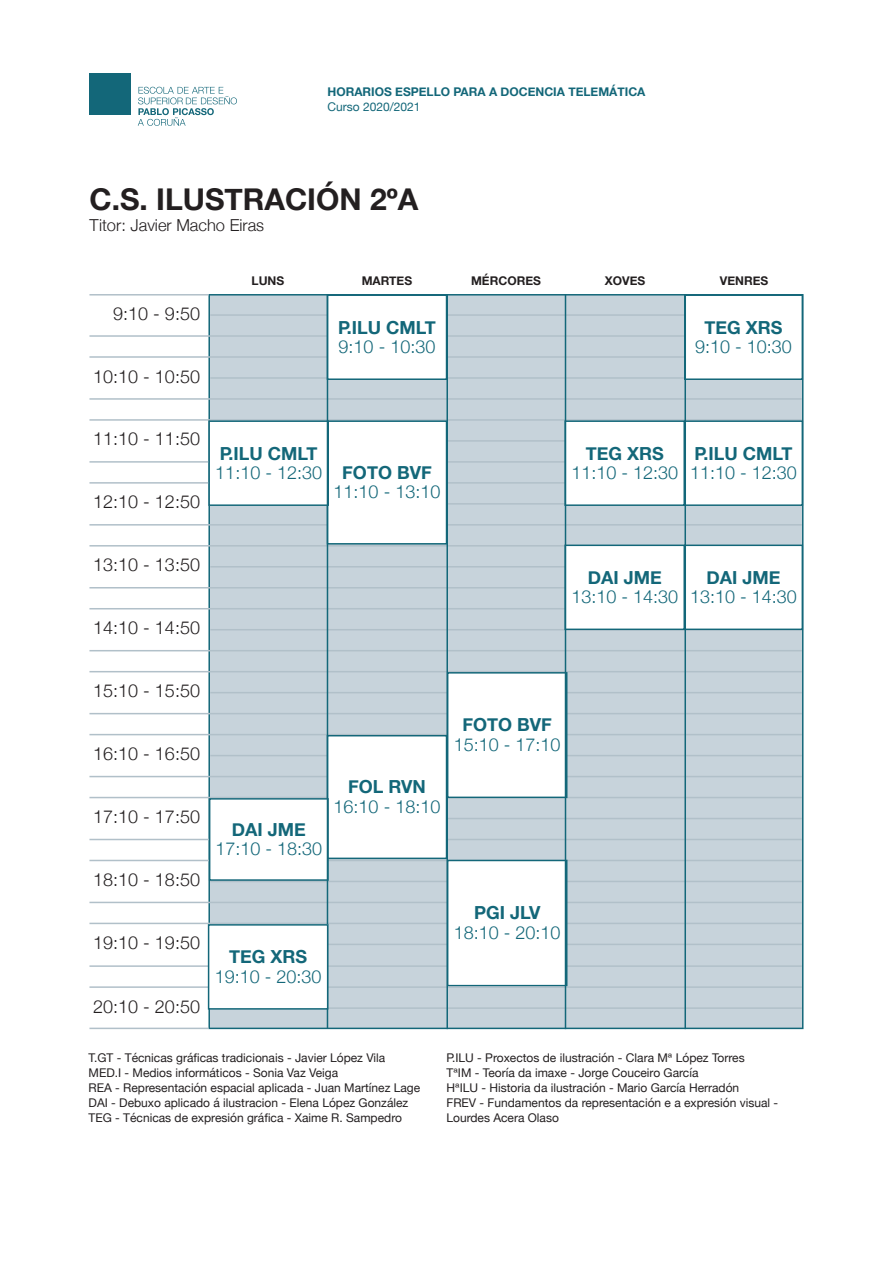
<style>
.page{position:relative;width:893px;height:1263px;background:#fff}
.page>*{position:absolute;margin:0;border:0;box-sizing:border-box;transform-origin:0 0}
.t1{font:700 30px "Helvetica Neue";color:#231f20}
.t2{font:300 18px "Helvetica Neue";color:#136779}
.t3{font:300 18px "Helvetica Neue";color:#231f20}
.t4{font:700 18px "Helvetica Neue";color:#136779}
.t5{font:300 16.5px "Helvetica Neue";color:#231f20}
.t6{font:12px/15px "Helvetica Neue";color:#231f20}
.t7{font:700 12px "Helvetica Neue";color:#136779}
.t8{font:700 12px "Helvetica Neue";color:#231f20}
.t9{font:12px "Helvetica Neue";color:#136779}
</style>
<div class="page">
<div style="left:89px;top:73px;width:42px;height:42px;background:#136779"></div>
<svg style="left:138px;top:87px;width:99px;height:39px"></svg>
<div style="left:208px;top:294px;width:595px;height:735px;background:#c7d3db;border:2px solid #136779"></div>
<hr style="left:210px;top:314px;width:592px;height:2px;background:#b1c0c9">
<hr style="left:89px;top:335px;width:713px;height:2px;background:#b1c0c9">
<hr style="left:89px;top:356px;width:713px;height:2px;background:#b1c0c9">
<hr style="left:210px;top:377px;width:592px;height:2px;background:#b1c0c9">
<hr style="left:89px;top:398px;width:713px;height:2px;background:#b1c0c9">
<hr style="left:89px;top:419px;width:713px;height:2px;background:#b1c0c9">
<hr style="left:210px;top:440px;width:592px;height:2px;background:#b1c0c9">
<hr style="left:89px;top:461px;width:713px;height:2px;background:#b1c0c9">
<hr style="left:89px;top:482px;width:713px;height:2px;background:#b1c0c9">
<hr style="left:210px;top:503px;width:592px;height:2px;background:#b1c0c9">
<hr style="left:89px;top:524px;width:713px;height:2px;background:#b1c0c9">
<hr style="left:89px;top:545px;width:713px;height:1px;background:#b1c0c9">
<hr style="left:210px;top:566px;width:592px;height:1px;background:#b1c0c9">
<hr style="left:89px;top:587px;width:713px;height:1px;background:#b1c0c9">
<hr style="left:89px;top:608px;width:713px;height:1px;background:#b1c0c9">
<hr style="left:210px;top:629px;width:592px;height:1px;background:#b1c0c9">
<hr style="left:89px;top:650px;width:713px;height:1px;background:#b1c0c9">
<hr style="left:89px;top:671px;width:713px;height:1px;background:#b1c0c9">
<hr style="left:210px;top:692px;width:592px;height:1px;background:#b1c0c9">
<hr style="left:89px;top:713px;width:713px;height:1px;background:#b1c0c9">
<hr style="left:89px;top:734px;width:713px;height:1px;background:#b1c0c9">
<hr style="left:210px;top:755px;width:592px;height:1px;background:#b1c0c9">
<hr style="left:89px;top:776px;width:713px;height:1px;background:#b1c0c9">
<hr style="left:89px;top:797px;width:713px;height:1px;background:#b1c0c9">
<hr style="left:89px;top:860px;width:713px;height:1px;background:#b1c0c9">
<hr style="left:89px;top:923px;width:713px;height:1px;background:#b1c0c9">
<hr style="left:210px;top:818px;width:592px;height:1px;background:#b1c0c9">
<hr style="left:210px;top:881px;width:592px;height:1px;background:#b1c0c9">
<hr style="left:208px;top:944px;width:594px;height:1px;background:#b1c0c9">
<hr style="left:89px;top:965px;width:713px;height:2px;background:#b1c0c9">
<hr style="left:89px;top:839px;width:713px;height:1px;background:#b1c0c9">
<hr style="left:89px;top:902px;width:713px;height:1px;background:#b1c0c9">
<div style="left:327px;top:421px;width:120px;height:123px;background:#fff"></div>
<div style="left:327px;top:420px;width:120px;height:124px;border:2px solid #136779"></div>
<div style="left:448px;top:673px;width:119px;height:124px;background:#fff"></div>
<div style="left:447px;top:672px;width:120px;height:126px;border:2px solid #136779"></div>
<div style="left:448px;top:860px;width:119px;height:126px;background:#fff"></div>
<div style="left:447px;top:860px;width:120px;height:126px;border:2px solid #136779"></div>
<div style="left:327px;top:736px;width:120px;height:122px;background:#fff"></div>
<div style="left:327px;top:735px;width:120px;height:124px;border:2px solid #136779"></div>
<div style="left:565px;top:421px;width:119px;height:84px;background:#fff"></div>
<div style="left:564px;top:420px;width:121px;height:86px;border:2px solid #136779"></div>
<div style="left:685px;top:421px;width:117px;height:84px;background:#fff"></div>
<div style="left:684px;top:420px;width:119px;height:86px;border:2px solid #136779"></div>
<div style="left:327px;top:295px;width:120px;height:84px;background:#fff"></div>
<div style="left:327px;top:294px;width:120px;height:86px;border:2px solid #136779"></div>
<div style="left:685px;top:295px;width:117px;height:84px;background:#fff"></div>
<div style="left:684px;top:294px;width:119px;height:86px;border:2px solid #136779"></div>
<div style="left:209px;top:421px;width:119px;height:84px;background:#fff"></div>
<div style="left:208px;top:420px;width:121px;height:86px;border:2px solid #136779"></div>
<div style="left:565px;top:545px;width:119px;height:84px;background:#fff"></div>
<div style="left:564px;top:544px;width:121px;height:86px;border:2px solid #136779"></div>
<div style="left:685px;top:545px;width:117px;height:84px;background:#fff"></div>
<div style="left:684px;top:544px;width:119px;height:86px;border:2px solid #136779"></div>
<div style="left:210px;top:799px;width:118px;height:81px;background:#fff"></div>
<div style="left:209px;top:798px;width:120px;height:83px;border:2px solid #136779"></div>
<hr style="left:89px;top:294px;width:119px;height:2px;background:#b1c0c9">
<hr style="left:89px;top:1028px;width:119px;height:1px;background:#b1c0c9">
<hr style="left:89px;top:986px;width:713px;height:2px;background:#b1c0c9">
<hr style="left:210px;top:1007px;width:592px;height:2px;background:#b1c0c9">
<hr style="left:327px;top:294px;width:1px;height:734px;background:#136779">
<hr style="left:446px;top:294px;width:2px;height:735px;background:#136779">
<hr style="left:565px;top:294px;width:1px;height:735px;background:#136779">
<hr style="left:684px;top:294px;width:2px;height:735px;background:#136779">
<div style="left:209px;top:925px;width:119px;height:84px;background:#fff"></div>
<div style="left:208px;top:924px;width:120px;height:86px;border:2px solid #136779"></div>
<p class="t7" style="left:327px;top:82px;width:319px">HORARIOS ESPELLO PARA A DOCENCIA TELEMÁTICA</p>
<p class="t9" style="left:327px;top:98px;width:94px">Curso 2020/2021</p>
<h1 class="t1" style="left:89px;top:176px;width:330px">C.S. ILUSTRACIÓN 2ºA</h1>
<h3 class="t5" style="left:89px;top:212px;width:176px">Titor: Javier Macho Eiras</h3>
<h2 class="t3" style="left:113px;top:299px;width:88px">9:10 - 9:50</h2>
<h2 class="t3" style="left:93px;top:362px;width:108px">10:10 - 10:50</h2>
<p class="t8" style="left:252px;top:271px;width:34px">LUNS</p>
<p class="t8" style="left:362px;top:271px;width:52px">MARTES</p>
<p class="t8" style="left:471px;top:271px;width:71px">MÉRCORES</p>
<p class="t8" style="left:605px;top:271px;width:42px">XOVES</p>
<p class="t8" style="left:720px;top:271px;width:50px">VENRES</p>
<h2 class="t4" style="left:338px;top:313px;width:99px">P.ILU CMLT</h2>
<h2 class="t2" style="left:339px;top:332px;width:98px">9:10 - 10:30</h2>
<h2 class="t4" style="left:704px;top:313px;width:80px">TEG XRS</h2>
<h2 class="t2" style="left:695px;top:332px;width:98px">9:10 - 10:30</h2>
<h2 class="t3" style="left:93px;top:424px;width:108px">11:10 - 11:50</h2>
<h2 class="t3" style="left:93px;top:487px;width:108px">12:10 - 12:50</h2>
<h2 class="t4" style="left:220px;top:439px;width:99px">P.ILU CMLT</h2>
<h2 class="t2" style="left:215px;top:458px;width:108px">11:10 - 12:30</h2>
<h2 class="t4" style="left:342px;top:458px;width:91px">FOTO BVF</h2>
<h2 class="t2" style="left:334px;top:477px;width:108px">11:10 - 13:10</h2>
<h2 class="t4" style="left:586px;top:439px;width:80px">TEG XRS</h2>
<h2 class="t2" style="left:571px;top:458px;width:108px">11:10 - 12:30</h2>
<h2 class="t4" style="left:695px;top:439px;width:99px">P.ILU CMLT</h2>
<h2 class="t2" style="left:690px;top:458px;width:108px">11:10 - 12:30</h2>
<h2 class="t3" style="left:93px;top:550px;width:108px">13:10 - 13:50</h2>
<h2 class="t3" style="left:93px;top:613px;width:108px">14:10 - 14:50</h2>
<h2 class="t4" style="left:588px;top:563px;width:75px">DAI JME</h2>
<h2 class="t2" style="left:571px;top:582px;width:108px">13:10 - 14:30</h2>
<h2 class="t4" style="left:707px;top:563px;width:75px">DAI JME</h2>
<h2 class="t2" style="left:690px;top:582px;width:108px">13:10 - 14:30</h2>
<h2 class="t3" style="left:93px;top:676px;width:108px">15:10 - 15:50</h2>
<h2 class="t3" style="left:93px;top:739px;width:108px">16:10 - 16:50</h2>
<h2 class="t3" style="left:93px;top:802px;width:108px">17:10 - 17:50</h2>
<h2 class="t3" style="left:93px;top:865px;width:108px">18:10 - 18:50</h2>
<h2 class="t3" style="left:93px;top:928px;width:108px">19:10 - 19:50</h2>
<h2 class="t3" style="left:93px;top:992px;width:108px">20:10 - 20:50</h2>
<h2 class="t4" style="left:232px;top:815px;width:75px">DAI JME</h2>
<h2 class="t2" style="left:215px;top:834px;width:108px">17:10 - 18:30</h2>
<h2 class="t4" style="left:348px;top:773px;width:79px">FOL RVN</h2>
<h2 class="t2" style="left:334px;top:792px;width:108px">16:10 - 18:10</h2>
<h2 class="t4" style="left:462px;top:711px;width:91px">FOTO BVF</h2>
<h2 class="t2" style="left:454px;top:730px;width:108px">15:10 - 17:10</h2>
<h2 class="t4" style="left:229px;top:943px;width:80px">TEG XRS</h2>
<h2 class="t2" style="left:215px;top:962px;width:108px">19:10 - 20:30</h2>
<h2 class="t4" style="left:474px;top:899px;width:68px">PGI JLV</h2>
<h2 class="t2" style="left:454px;top:918px;width:108px">18:10 - 20:10</h2>
<p class="t6" style="left:89px;top:1050px;width:333px">T.GT - Técnicas gráficas tradicionais - Javier López Vila MED.I - Medios informáticos - Sonia Vaz Veiga<br>REA - Representación espacial aplicada - Juan Martínez Lage DAI - Debuxo aplicado á ilustracion - Elena López González TEG - Técnicas de expresión gráfica - Xaime R. Sampedro</p>
<p class="t6" style="left:446px;top:1050px;width:333px">P.ILU - Proxectos de ilustración - Clara Mª López Torres<br>TªIM - Teoría da imaxe - Jorge Couceiro García<br>HªILU - Historia da ilustración - Mario García Herradón<br>FREV - Fundamentos da representación e a expresión visual - Lourdes Acera Olaso</p>
</div>
